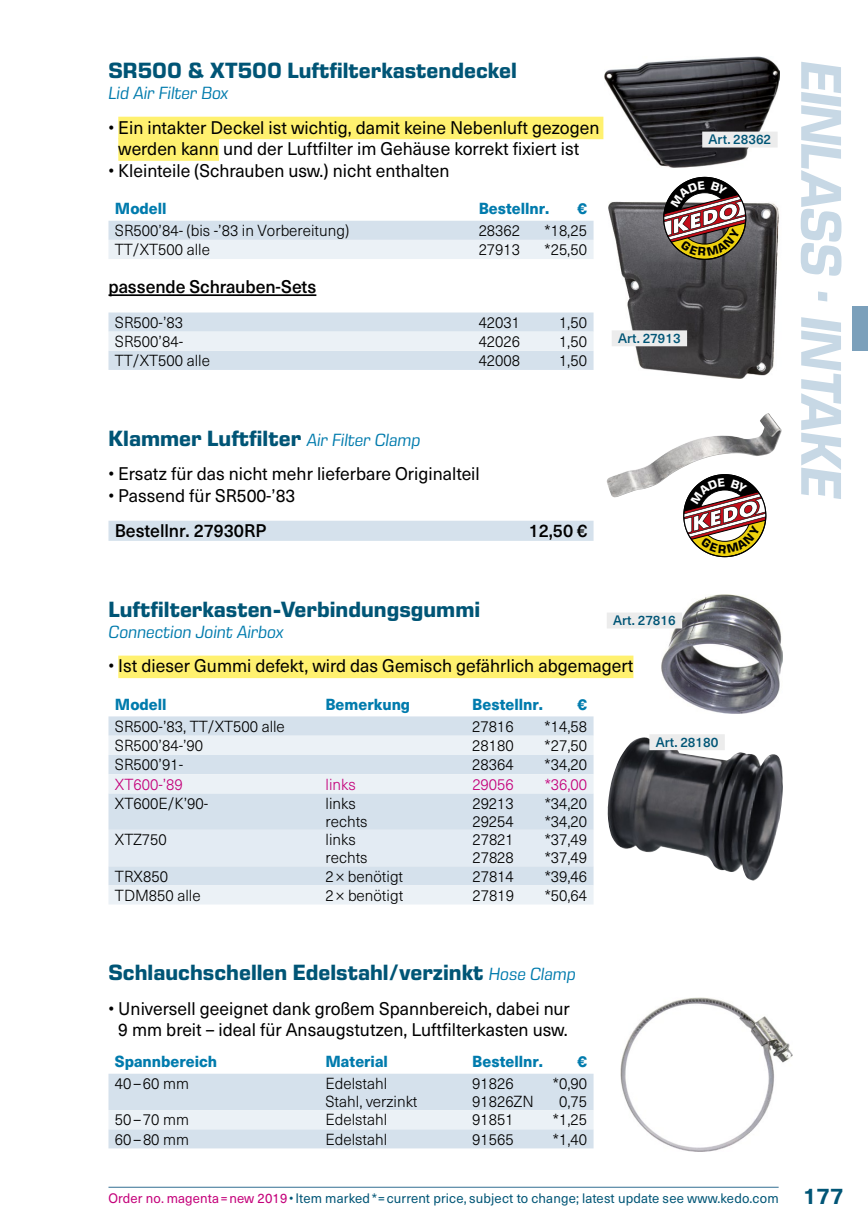
<style>
.page{position:relative;width:868px;height:1225px;background:#fff}
.page>*{position:absolute;margin:0;border:0;box-sizing:border-box;transform-origin:0 0}
.t1{font:italic 700 58.5px "Eurostile Next Pro";letter-spacing:-.035em;color:#c7d8e5}
.t2{font:700 22.5px "Eurostile Next Pro";color:#005576}
.t3{font:18px/21.6px "Neue Haas Unica Pro";color:#000;text-align:center}
.t4{font:500 18px "Neue Haas Unica Pro";letter-spacing:-.005em;color:#000}
.t5{font:italic 18px "Eurostile Next Pro";color:#007bad}
.t6{font:300 15.75px/18px "Neue Haas Unica Pro";color:#000}
.t7{font:800 15.75px "Neue Haas Unica Pro";color:#007bad}
.t8{font:300 15.75px "Neue Haas Unica Pro";color:#c4007a}
.t9{font:13.5px "Neue Haas Unica Pro";letter-spacing:.01em;color:#005576}
.t10{font:500 13.5px "Neue Haas Unica Pro";color:#005576}
.s1{font-weight:400;font-style:italic;font-size:18px;color:#007bad}
.s2{color:#c4007a}
.s3{font-weight:700;font-size:22.5px}
</style>
<div class="page">
<hr style="left:108px;top:1186px;width:670px;height:1px;background:#4a7f9f">
<div style="left:851px;top:306px;width:16px;height:45px;background:#7ba0bb"></div>
<div style="left:118px;top:655px;width:515px;height:23px;background:#fff16f"></div>
<div style="left:108px;top:716px;width:485px;height:19px;background:#d5e1ec"></div>
<svg style="left:108px;top:735px;width:485px;height:169px;background:#dee8f0"></svg>
<div style="left:108px;top:830px;width:485px;height:36px;background:#e3ebf3"></div>
<img style="left:607px;top:737px;width:176px;height:143px">
<div style="left:649px;top:734px;width:75px;height:16px;background:#ececec"></div>
<img style="left:662px;top:594px;width:120px;height:119px">
<div style="left:606px;top:612px;width:76px;height:16px;background:#ececec"></div>
<img style="left:620px;top:997px;width:172px;height:154px">
<svg style="left:108px;top:1073px;width:485px;height:75px;background:#dbe5ee"></svg>
<img style="left:608px;top:202px;width:171px;height:176px">
<img style="left:604px;top:56px;width:175px;height:111px">
<div style="left:118px;top:117px;width:485px;height:22px;background:#fff16f"></div>
<div style="left:118px;top:138px;width:101px;height:23px;background:#fff16f"></div>
<hr style="left:108px;top:294px;width:208px;height:2px;background:#000">
<svg style="left:108px;top:221px;width:485px;height:38px;background:#e0e9f1"></svg>
<svg style="left:108px;top:312px;width:485px;height:58px;background:#dce6ef"></svg>
<div style="left:702px;top:132px;width:75px;height:15px;background:#ececec"></div>
<div style="left:611px;top:330px;width:76px;height:16px;background:#ececec"></div>
<div style="left:108px;top:521px;width:485px;height:20px;background:#d5e1ec"></div>
<img style="left:606px;top:413px;width:175px;height:84px">
<svg style="left:679px;top:474px;width:91px;height:84px"></svg>
<svg style="left:659px;top:177px;width:91px;height:87px"></svg>
<h2 class="t2" style="left:108px;top:57px;width:410px">SR500 &amp; XT500 Luftfilterkastendeckel</h2>
<p class="t5" style="left:108px;top:83px;width:121px">Lid Air Filter Box</p>
<p class="t3" style="left:108px;top:117px;width:492px">• Ein intakter Deckel ist wichtig, damit keine Nebenluft gezogen werden kann und der Luftfilter im Gehäuse korrekt fixiert ist</p>
<p class="t3" style="left:108px;top:160px;width:342px">• Kleinteile (Schrauben usw.) nicht enthalten</p>
<p class="t7" style="left:115px;top:199px;width:53px">Modell</p>
<p class="t7" style="left:478px;top:199px;width:72px">Bestellnr.</p>
<p class="t7" style="left:577px;top:199px;width:11px">€</p>
<p class="t6" style="left:115px;top:222px;width:236px">SR500’84- (bis -’83 in Vorbereitung)</p>
<p class="t6" style="left:478px;top:222px;width:43px">28362</p>
<p class="t6" style="left:544px;top:222px;width:44px">*18,25</p>
<p class="t6" style="left:115px;top:241px;width:96px">TT/XT500 alle</p>
<p class="t6" style="left:478px;top:241px;width:43px">27913</p>
<p class="t6" style="left:544px;top:241px;width:44px">*25,50</p>
<p class="t4" style="left:108px;top:276px;width:209px">passende Schrauben-Sets</p>
<p class="t6" style="left:115px;top:313px;width:70px">SR500-’83</p>
<p class="t6" style="left:478px;top:313px;width:43px">42031</p>
<p class="t6" style="left:559px;top:313px;width:30px">1,50</p>
<p class="t6" style="left:115px;top:332px;width:70px">SR500’84-</p>
<p class="t6" style="left:478px;top:332px;width:43px">42026</p>
<p class="t6" style="left:559px;top:332px;width:30px">1,50</p>
<p class="t6" style="left:115px;top:352px;width:96px">TT/XT500 alle</p>
<p class="t6" style="left:478px;top:352px;width:43px">42008</p>
<p class="t6" style="left:559px;top:352px;width:30px">1,50</p>
<p class="t10" style="left:618px;top:330px;width:64px">Art. 27913</p>
<h2 class="t2" style="left:108px;top:425px;width:313px">Klammer Luftfilter <span class="s1">Air Filter Clamp</span></h2>
<p class="t3" style="left:108px;top:463px;width:373px">• Ersatz für das nicht mehr lieferbare Originalteil</p>
<p class="t3" style="left:108px;top:485px;width:188px">• Passend für SR500-’83</p>
<p class="t4" style="left:115px;top:519px;width:153px">Bestellnr. 27930RP</p>
<p class="t4" style="left:528px;top:519px;width:60px">12,50 €</p>
<p class="t10" style="left:708px;top:131px;width:64px">Art. 28362</p>
<h2 class="t2" style="left:108px;top:596px;width:373px">Luftfilterkasten-Verbindungsgummi</h2>
<p class="t5" style="left:108px;top:622px;width:177px">Connection Joint Airbox</p>
<p class="t3" style="left:108px;top:655px;width:526px">• Ist dieser Gummi defekt, wird das Gemisch gefährlich abgemagert</p>
<p class="t7" style="left:115px;top:694px;width:53px">Modell</p>
<p class="t7" style="left:325px;top:694px;width:86px">Bemerkung</p>
<p class="t7" style="left:472px;top:694px;width:72px">Bestellnr.</p>
<p class="t7" style="left:577px;top:694px;width:11px">€</p>
<p class="t6" style="left:115px;top:717px;width:171px">SR500-’83, TT/XT500 alle</p>
<p class="t6" style="left:472px;top:717px;width:43px">27816</p>
<p class="t6" style="left:544px;top:717px;width:44px">*14,58</p>
<p class="t6" style="left:115px;top:736px;width:90px">SR500’84-’90</p>
<p class="t6" style="left:472px;top:736px;width:43px">28180</p>
<p class="t6" style="left:544px;top:736px;width:44px">*27,50</p>
<p class="t6" style="left:115px;top:756px;width:70px">SR500’91-</p>
<p class="t6" style="left:472px;top:756px;width:43px">28364</p>
<p class="t6" style="left:544px;top:756px;width:44px">*34,20</p>
<p class="t8" style="left:115px;top:774px;width:69px">XT600-’89</p>
<p class="t8" style="left:325px;top:774px;width:32px">links</p>
<p class="t8" style="left:472px;top:774px;width:43px">29056</p>
<p class="t8" style="left:544px;top:774px;width:44px">*36,00</p>
<p class="t6" style="left:115px;top:794px;width:95px">XT600E/K’90-</p>
<p class="t6" style="left:325px;top:794px;width:44px">links rechts</p>
<p class="t6" style="left:472px;top:794px;width:43px">29213<br>29254</p>
<p class="t6" style="left:544px;top:794px;width:44px">*34,20 *34,20</p>
<p class="t6" style="left:115px;top:830px;width:53px">XTZ750</p>
<p class="t6" style="left:325px;top:830px;width:44px">links rechts</p>
<p class="t6" style="left:472px;top:830px;width:43px">27821<br>27828</p>
<p class="t6" style="left:544px;top:830px;width:44px">*37,49 *37,49</p>
<p class="t6" style="left:115px;top:867px;width:54px">TRX850</p>
<p class="t6" style="left:325px;top:867px;width:79px">2× benötigt</p>
<p class="t6" style="left:472px;top:867px;width:43px">27814</p>
<p class="t6" style="left:544px;top:867px;width:44px">*39,46</p>
<p class="t6" style="left:115px;top:886px;width:87px">TDM850 alle</p>
<p class="t6" style="left:325px;top:886px;width:79px">2× benötigt</p>
<p class="t6" style="left:472px;top:886px;width:43px">27819</p>
<p class="t6" style="left:544px;top:886px;width:44px">*50,64</p>
<p class="t10" style="left:613px;top:612px;width:64px">Art. 27816</p>
<p class="t10" style="left:655px;top:734px;width:64px">Art. 28180</p>
<h2 class="t2" style="left:108px;top:959px;width:469px">Schlauchschellen Edelstahl/verzinkt <span class="s1">Hose Clamp</span></h2>
<p class="t3" style="left:108px;top:997px;width:463px">• Universell geeignet dank großem Spannbereich, dabei nur<br>9 mm breit – ideal für Ansaugstutzen, Luftfilterkasten usw.</p>
<p class="t7" style="left:115px;top:1052px;width:104px">Spannbereich</p>
<p class="t7" style="left:325px;top:1052px;width:64px">Material</p>
<p class="t7" style="left:472px;top:1052px;width:72px">Bestellnr.</p>
<p class="t7" style="left:577px;top:1052px;width:11px">€</p>
<p class="t6" style="left:115px;top:1074px;width:76px">40–60 mm</p>
<p class="t6" style="left:325px;top:1074px;width:94px">Edelstahl<br>Stahl, verzinkt</p>
<p class="t6" style="left:472px;top:1074px;width:63px">91826<br>91826ZN</p>
<p class="t6" style="left:553px;top:1074px;width:36px;text-align:center">*0,90<br>0,75</p>
<p class="t6" style="left:115px;top:1111px;width:76px">50–70 mm</p>
<p class="t6" style="left:325px;top:1111px;width:63px">Edelstahl</p>
<p class="t6" style="left:472px;top:1111px;width:43px">91851</p>
<p class="t6" style="left:553px;top:1111px;width:36px">*1,25</p>
<p class="t6" style="left:115px;top:1130px;width:76px">60–80 mm</p>
<p class="t6" style="left:325px;top:1130px;width:63px">Edelstahl</p>
<p class="t6" style="left:472px;top:1130px;width:43px">91565</p>
<p class="t6" style="left:553px;top:1130px;width:36px">*1,40</p>
<h1 class="t1" style="left:854px;top:61px;width:440px;rotate:90deg">EINLASS · INTAKE</h1>
<p class="t9" style="left:108px;top:1190px;width:736px"><span class="s2">Order no. magenta = new 2019</span> • Item marked * = current price, subject to change; latest update see www.kedo.com <span class="s3">177</span></p>
</div>
